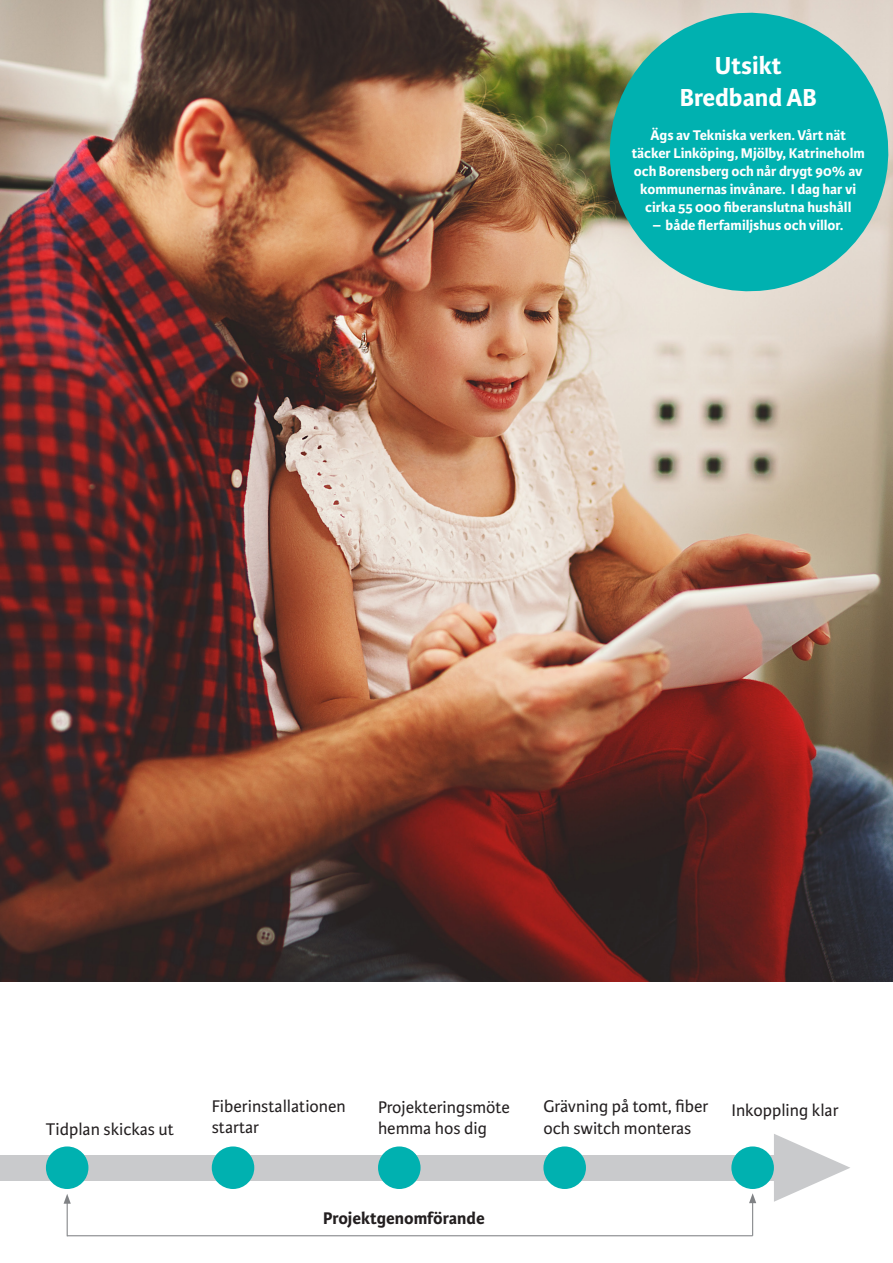
<style>
.page{position:relative;width:893px;height:1263px;background:#fff}
.page>*{position:absolute;margin:0;border:0;box-sizing:border-box;transform-origin:0 0}
.t1{font:700 26.25px/31.5px "Karmina Sans";color:#fff;text-align:center}
.t2{font:18px/21.6px "Karmina Sans";color:#231f20}
.t3{font:700 18px "Karmina Sans";color:#231f20}
.t4{font:700 15px/18px "Karmina Sans";color:#fff;text-align:center}
</style>
<div class="page">
<img style="left:0;top:0;width:893px;height:982px">
<svg style="left:601px;top:4px;width:292px;height:296px;background:#3fb8b3"></svg>
<hr style="left:67px;top:1235px;width:686px;height:1px;background:#808285">
<div style="left:0;top:1155px;width:778px;height:25px;background:#c9cacc"></div>
<svg style="left:774px;top:1134px;width:76px;height:68px"></svg>
<div style="left:731px;top:1146px;width:43px;height:43px;background:#00b1b0;border-radius:50%"></div>
<div style="left:212px;top:1146px;width:42px;height:43px;background:#00b1b0;border-radius:50%"></div>
<div style="left:378px;top:1146px;width:43px;height:43px;background:#00b1b0;border-radius:50%"></div>
<div style="left:543px;top:1146px;width:43px;height:43px;background:#00b1b0;border-radius:50%"></div>
<hr style="left:67px;top:1201px;width:1px;height:35px;background:#808285">
<svg style="left:64px;top:1194px;width:7px;height:10px"></svg>
<hr style="left:752px;top:1201px;width:1px;height:35px;background:#808285">
<svg style="left:749px;top:1193px;width:7px;height:10px"></svg>
<div style="left:46px;top:1146px;width:42px;height:43px;background:#00b1b0;border-radius:50%"></div>
<h1 class="t1" style="left:680px;top:51px;width:138px">Utsikt<br>Bredband AB</h1>
<p class="t4" style="left:632px;top:126px;width:235px">Ägs av Tekniska verken. Vårt nät täcker Linköping, Mjölby, Katrineholm och Borensberg och når drygt 90% av kommunernas invånare. I dag har vi cirka 55 000 fiberanslutna hushåll</p>
<p class="t4" style="left:653px;top:216px;width:192px">– både flerfamiljshus och villor.</p>
<p class="t2" style="left:46px;top:1118px;width:130px">Tidplan skickas ut</p>
<p class="t2" style="left:212px;top:1095px;width:136px">Fiberinstallationen startar</p>
<p class="t2" style="left:378px;top:1096px;width:133px">Projekteringsmöte hemma hos dig</p>
<p class="t2" style="left:543px;top:1096px;width:167px">Grävning på tomt, fiber och switch monteras</p>
<p class="t2" style="left:731px;top:1100px;width:109px">Inkoppling klar</p>
<p class="t3" style="left:323px;top:1207px;width:163px">Projektgenomförande</p>
</div>
